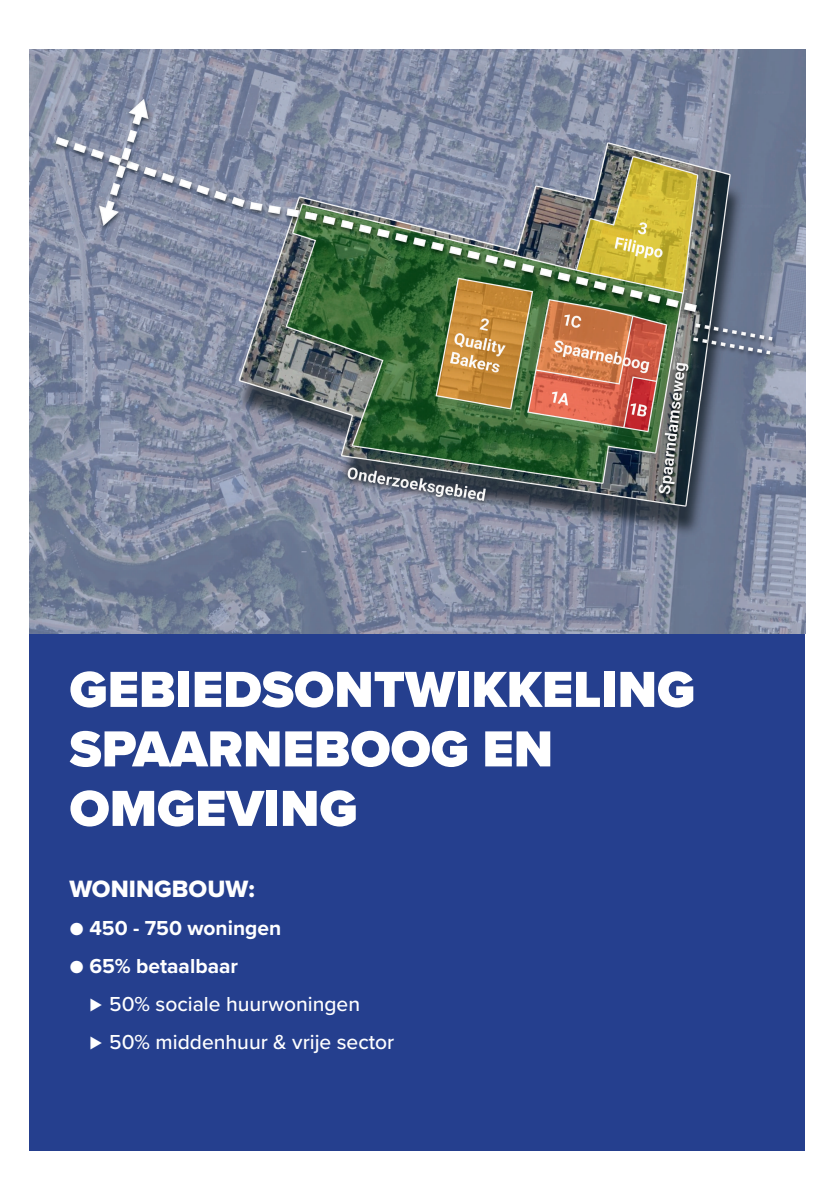
<style>
.page{position:relative;width:835px;height:1180px;background:#fff}
.page>*{position:absolute;margin:0;border:0;box-sizing:border-box;transform-origin:0 0}
.t1{font:900 52.5px/59.5px "Proxima Nova";color:#fff}
.t2{font:24.5px "Proxima Nova Extrabld";color:#fff}
.t3{font:500 21px/37.9px "Proxima Nova";color:#fff}
.t4{font:700 21px "Proxima Nova";color:#fff}
.s1{font-weight:500}
.s2{font-weight:700}
</style>
<div class="page">
<div style="left:30px;top:580px;width:775px;height:570px;background:#253f8e"></div>
<img style="left:30px;top:50px;width:775px;height:583px">
<h1 class="t1" style="left:69px;top:659px;width:627px">GEBIEDSONTWIKKELING<br>SPAARNEBOOG EN<br>OMGEVING</h1>
<p class="t2" style="left:69px;top:870px;width:187px">WONINGBOUW:</p>
<p class="t4" style="left:69px;top:912px;width:213px"><span class="s1">●</span> 450 - 750 woningen</p>
<p class="t3" style="left:89px;top:946px;width:306px;text-indent:-20px">● <span class="s2">65% betaalbaar<br></span>⊲ 50% sociale huurwoningen<br>⊲ 50% middenhuur &amp; vrije sector</p>
</div>
